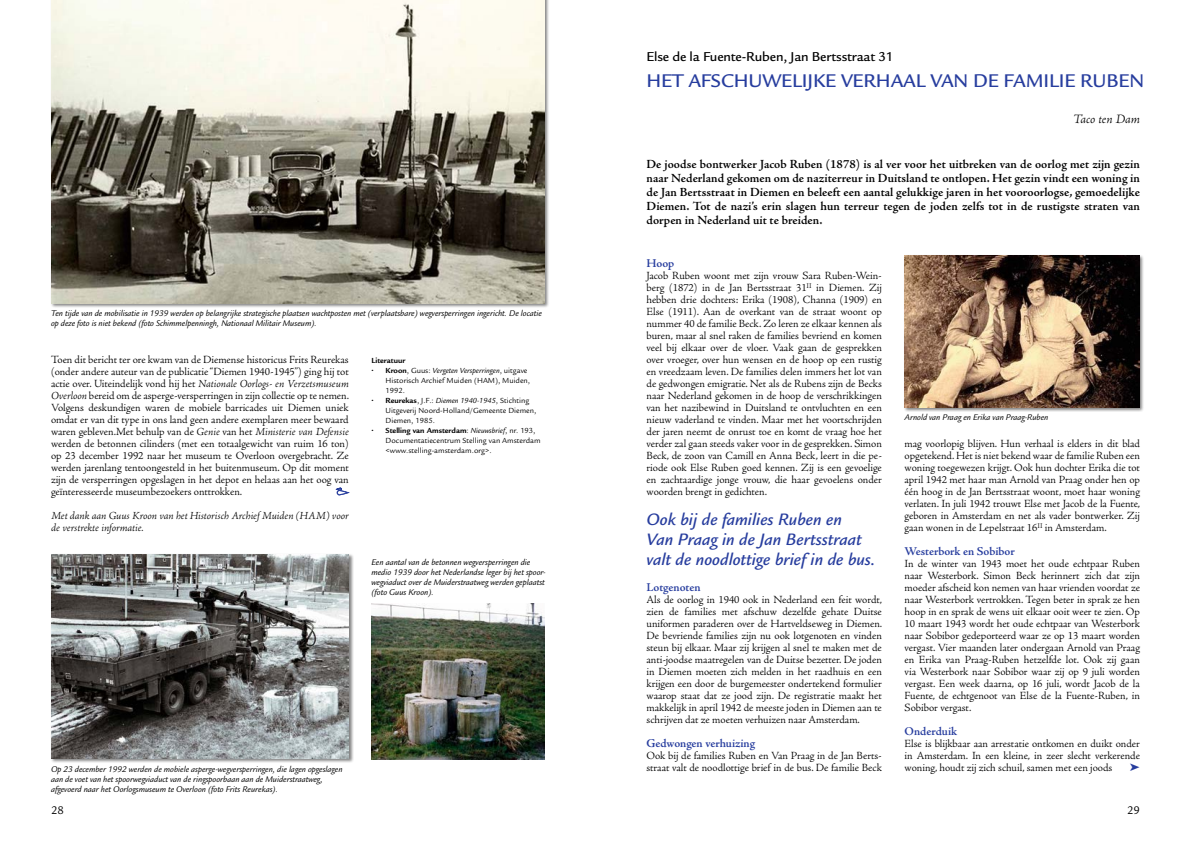
<style>
.page{position:relative;width:1191px;height:842px;background:#fff}
.page>*{position:absolute;margin:0;border:0;box-sizing:border-box;transform-origin:0 0}
.t1{font:500 20px "Legacy Sans Std";letter-spacing:-.005em;color:#273d9e}
.t2{font:italic 500 18px/20px "Legacy Sans Std";color:#273d9e}
.t3{font:500 14px "Legacy Sans Std";letter-spacing:-.01em;color:#000}
.t4{font:italic 300 13px "Adobe Jenson Pro";letter-spacing:-.005em;color:#000}
.t5{font:600 12.5px/14px "Adobe Jenson Pro";color:#000;text-align:justify}
.t6{font:600 12px "Adobe Jenson Pro";letter-spacing:-.005em;color:#273d9e}
.t7{font:12px "Legacy Sans Std";color:#000}
.t8{font:300 11px/12px "Adobe Jenson Pro";color:#000;text-align:justify}
.t9{font:italic 300 11px/12px "Adobe Jenson Pro";letter-spacing:-.005em;color:#000}
.t10{font:italic 9px/10px "Legacy Sans Std";color:#000}
.t11{font:8px/10px "Legacy Sans Std";color:#000}
.t12{font:700 8px "Legacy Sans Std";color:#000}
.s1{font-style:italic}
.s2{font-weight:700}
</style>
<div class="page">
<div style="left:337px;top:490px;width:11px;height:5px;border:1px solid #273d9e;border-radius:2px"></div>
<img style="left:371px;top:603px;width:173px;height:156px">
<div style="left:50px;top:0;width:499px;height:308px;background:#000;opacity:.5"></div>
<img style="left:51px;top:0;width:493px;height:303px">
<div style="left:50px;top:553px;width:304px;height:211px;background:#000;opacity:.5"></div>
<img style="left:51px;top:555px;width:298px;height:204px">
<div style="left:903px;top:254px;width:241px;height:158px;background:#000;opacity:.5"></div>
<img style="left:904px;top:255px;width:235px;height:152px">
<p class="t3" style="left:646px;top:48px;width:248px">Else de la Fuente-Ruben, Jan Bertsstraat 31</p>
<h1 class="t1" style="left:646px;top:69px;width:499px">HET AFSCHUWELIJKE VERHAAL VAN DE FAMILIE RUBEN</h1>
<p class="t10" style="left:51px;top:309px;width:492px">Ten tijde van de mobilisatie in 1939 werden op belangrijke strategische plaatsen wachtposten met (verplaatsbare) wegversperringen ingericht. De locatie op deze foto is niet bekend (foto Schimmelpenningh, Nationaal Militair Museum).</p>
<p class="t8" style="left:51px;top:354px;width:299px">Toen dit bericht ter ore kwam van de Diemense historicus Frits Reurekas (onder andere auteur van de publicatie “Diemen 1940-1945”) ging hij tot actie over. Uiteindelijk vond hij het <span class="s1">Nationale Oorlogs- en Verzetsmuseum Overloon</span> bereid om de asperge-versperringen in zijn collectie op te nemen.<br>Volgens deskundigen waren de mobiele barricades uit Diemen uniek omdat er van dit type in ons land geen andere exemplaren meer bewaard waren gebleven.Met behulp van de <span class="s1">Genie</span> van het <span class="s1">Ministerie van Defensie </span>werden de betonnen cilinders (met een totaalgewicht van ruim 16 ton) op 23 december 1992 naar het museum te Overloon overgebracht. Ze werden jarenlang tentoongesteld in het buitenmuseum. Op dit moment zijn de versperringen opgeslagen in het depot en helaas aan het oog van geïnteresseerde museumbezoekers onttrokken.</p>
<p class="t9" style="left:51px;top:510px;width:299px">Met dank aan Guus Kroon van het Historisch Archief Muiden (HAM) voor de verstrekte informatie.</p>
<p class="t12" style="left:371px;top:356px;width:35px">Literatuur</p>
<p class="t11" style="left:386px;top:366px;width:146px;text-indent:-14px"><span class="s2">• Kroon</span>, Guus: <span class="s1">Vergeten Versperringen</span>, uitgave<br>Historisch Archief Muiden (HAM), Muiden,<br>1992.</p>
<p class="t11" style="left:386px;top:396px;width:152px;text-indent:-14px"><span class="s2">• Reurekas</span>, J.F.: <span class="s1">Diemen 1940-1945</span>, Stichting<br>Uitgeverij Noord-Holland/Gemeente Diemen,<br>Diemen, 1985.</p>
<p class="t11" style="left:386px;top:426px;width:157px;text-indent:-14px"><span class="s2">• Stelling van Amsterdam</span>: <span class="s1">Nieuwsbrief</span>, nr. 193,<br>Documentatiecentrum Stelling van Amsterdam &lt;www.stelling-amsterdam.org&gt;.</p>
<p class="t10" style="left:371px;top:557px;width:176px">Een aantal van de betonnen wegversperringen die medio 1939 door het Nederlandse leger bij het spoor&shy;wegviaduct over de Muiderstraatweg werden geplaatst (foto Guus Kroon).</p>
<p class="t10" style="left:51px;top:764px;width:293px">Op 23 december 1992 werden de mobiele asperge-wegversperringen, die lagen opgeslagen aan de voet van het spoorwegviaduct van de ringspoorbaan aan de Muiderstraatweg, afgevoerd naar het Oorlogsmuseum te Overloon (foto Frits Reurekas).</p>
<p class="t4" style="left:1073px;top:112px;width:68px">Taco ten Dam</p>
<p class="t5" style="left:646px;top:157px;width:495px">De joodse bontwerker Jacob Ruben (1878) is al ver voor het uitbreken van de oorlog met zijn gezin naar Nederland gekomen om de naziterreur in Duitsland te ontlopen. Het gezin vindt een woning in de Jan Bertsstraat in Diemen en beleeft een aantal gelukkige jaren in het vooroorlogse, gemoedelijke Diemen. Tot de nazi’s erin slagen hun terreur tegen de joden zelfs tot in de rustigste straten van dorpen in Nederland uit te breiden.</p>
<p class="t6" style="left:646px;top:256px;width:29px">Hoop</p>
<p class="t8" style="left:646px;top:270px;width:237px">Jacob Ruben woont met zijn vrouw Sara Ruben-Wein&shy;berg (1872) in de Jan Bertsstraat 31<sup>II</sup> in Diemen. Zij hebben drie dochters: Erika (1908), Channa (1909) en Else (1911). Aan de overkant van de straat woont op nummer 40 de familie Beck. Zo leren ze elkaar kennen als buren, maar al snel raken de families bevriend en komen veel bij elkaar over de vloer. Vaak gaan de gesprekken over vroeger, over hun wensen en de hoop op een rustig en vreedzaam leven. De families delen immers het lot van de gedwongen emigratie. Net als de Rubens zijn de Becks naar Nederland gekomen in de hoop de verschrikkingen van het nazibewind in Duitsland te ontvluchten en een nieuw vaderland te vinden. Maar met het voortschrijden der jaren neemt de onrust toe en komt de vraag hoe het verder zal gaan steeds vaker voor in de gesprekken. Simon Beck, de zoon van Camill en Anna Beck, leert in die pe&shy;riode ook Else Ruben goed kennen. Zij is een gevoelige en zachtaardige jonge vrouw, die haar gevoelens onder woorden brengt in gedichten.</p>
<p class="t10" style="left:904px;top:413px;width:145px">Arnold van Praag en Erika van Praag-Ruben</p>
<p class="t8" style="left:904px;top:438px;width:237px">mag voorlopig blijven. Hun verhaal is elders in dit blad opgetekend. Het is niet bekend waar de familie Ruben een woning toegewezen krijgt. Ook hun dochter Erika die tot april 1942 met haar man Arnold van Praag onder hen op één hoog in de Jan Bertsstraat woont, moet haar woning verlaten. In juli 1942 trouwt Else met Jacob de la Fuente, geboren in Amsterdam en net als vader bontwerker. Zij gaan wonen in de Lepelstraat 16<sup>II</sup> in Amsterdam.</p>
<p class="t6" style="left:904px;top:544px;width:112px">Westerbork en Sobibor</p>
<p class="t8" style="left:904px;top:558px;width:237px">In de winter van 1943 moet het oude echtpaar Ruben naar Westerbork. Simon Beck herinnert zich dat zijn moeder afscheid kon nemen van haar vrienden voordat ze naar Westerbork vertrokken. Tegen beter in sprak ze hen hoop in en sprak de wens uit elkaar ooit weer te zien. Op 10 maart 1943 wordt het oude echtpaar van Westerbork naar Sobibor gedeporteerd waar ze op 13 maart worden vergast. Vier maanden later ondergaan Arnold van Praag en Erika van Praag-Ruben hetzelfde lot. Ook zij gaan via Westerbork naar Sobibor waar zij op 9 juli worden vergast. Een week daarna, op 16 juli, wordt Jacob de la Fuente, de echtgenoot van Else de la Fuente-Ruben, in Sobibor vergast.</p>
<p class="t6" style="left:904px;top:724px;width:54px">Onderduik</p>
<p class="t8" style="left:904px;top:738px;width:237px">Else is blijkbaar aan arrestatie ontkomen en duikt onder in Amsterdam. In een kleine, in zeer slecht verkerende woning, houdt zij zich schuil, samen met een joods</p>
<h2 class="t2" style="left:646px;top:510px;width:231px">Ook bij de families Ruben en<br>Van Praag in de Jan Bertsstraat valt de noodlottige brief in de bus.</h2>
<p class="t6" style="left:646px;top:580px;width:56px">Lotgenoten</p>
<p class="t8" style="left:646px;top:594px;width:237px">Als de oorlog in 1940 ook in Nederland een feit wordt, zien de families met afschuw dezelfde gehate Duitse uniformen paraderen over de Hartveldseweg in Diemen.<br>De bevriende families zijn nu ook lotgenoten en vinden steun bij elkaar. Maar zij krijgen al snel te maken met de anti-joodse maatregelen van de Duitse bezetter. De joden in Diemen moeten zich melden in het raadhuis en een krijgen een door de burgemeester ondertekend formulier waarop staat dat ze jood zijn. De registratie maakt het makkelijk in april 1942 de meeste joden in Diemen aan te schrijven dat ze moeten verhuizen naar Amsterdam.</p>
<p class="t6" style="left:646px;top:736px;width:110px">Gedwongen verhuizing</p>
<p class="t8" style="left:646px;top:750px;width:237px">Ook bij de families Ruben en Van Praag in de Jan Berts&shy;straat valt de noodlottige brief in de bus. De familie Beck</p>
<p class="t7" style="left:51px;top:803px;width:14px">28</p>
<p class="t7" style="left:1127px;top:803px;width:14px">29</p>
</div>
